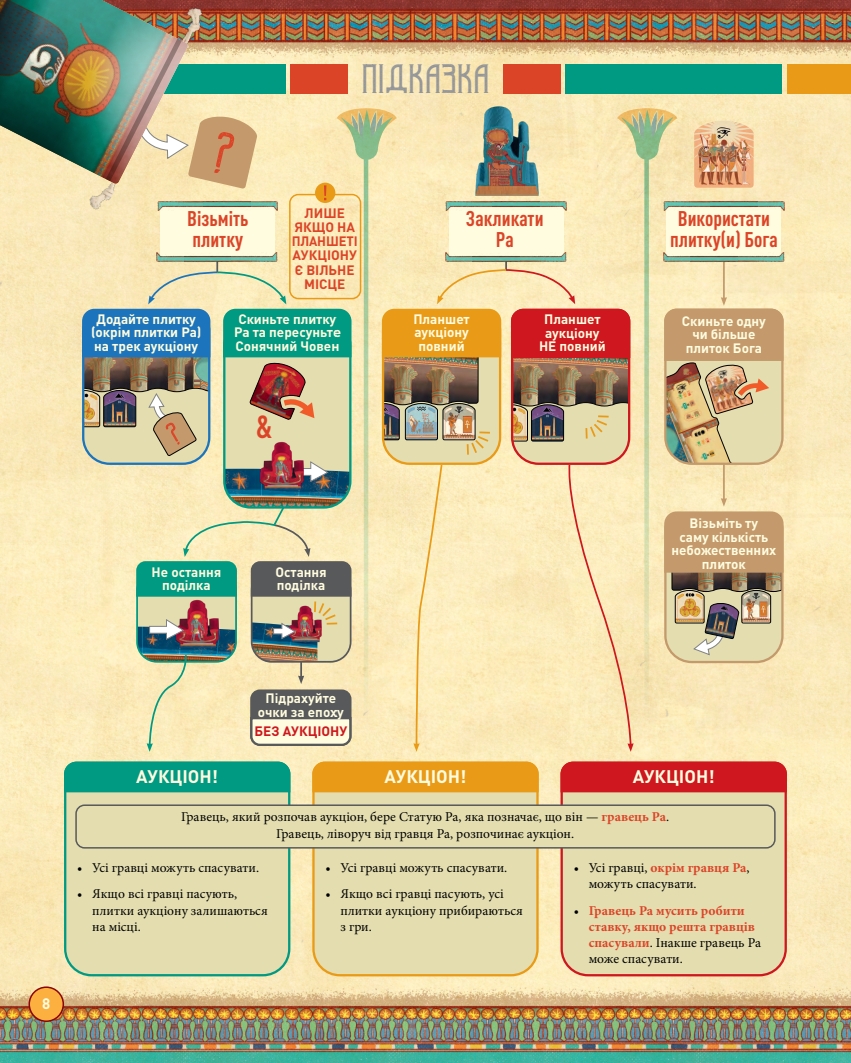
<style>
.page{position:relative;width:851px;height:1063px;background:#fff}
.page>*{position:absolute;margin:0;border:0;box-sizing:border-box;transform-origin:0 0}
.t1{font:45px "Sunblast Tall Rough UA";color:#939598}
.t2{font:700 condensed 31.5px "DIN Pro";color:#dc4428}
.t3{font:700 condensed 21px/21px "DIN Pro";color:#dc4428;text-align:center}
.t4{font:700 18px "DIN Pro";color:#fffcdf}
.t5{font:700 15px "DIN Pro";color:#fffcdf}
.t6{font:13.5px/16.2px "Minion Pro";color:#000}
.t7{font:700 13.5px/13.5px "DIN Pro";color:#fffcdf;text-align:center}
.t8{font:700 13.5px/16.2px "Minion Pro";color:#dc4428}
.t9{font:700 13.5px/14.2px "DIN Pro";color:#dc4428;text-align:center}
.t10{font:700 13.5px "DIN Pro";color:#ce171e}
.s1{font-weight:700;color:#dc4428}
.s2{font-weight:400;color:#000}
</style>
<div class="page">
<img style="left:0;top:0;width:850px;height:1063px">
<div style="left:29px;top:987px;width:34px;height:34px;background:#fbb040;border-radius:50%"></div>
<div style="left:28px;top:986px;width:36px;height:36px;border:2px solid #8d0405;border-radius:50%"></div>
<div style="left:63px;top:794px;width:228px;height:184px;background:#e3ddaf"></div>
<svg style="left:63px;top:760px;width:228px;height:34px;background:#18a087"></svg>
<div style="left:311px;top:794px;width:228px;height:184px;background:#e3ddaf"></div>
<svg style="left:311px;top:760px;width:228px;height:34px;background:#e9a228"></svg>
<div style="left:559px;top:794px;width:228px;height:184px;background:#e3ddaf"></div>
<svg style="left:559px;top:760px;width:228px;height:34px;background:#d12c2d"></svg>
<div style="left:787px;top:64px;width:63px;height:30px;background:#e99b18"></div>
<div style="left:76px;top:805px;width:698px;height:43px;background:#e3ddaf;border-radius:9px"></div>
<div style="left:75px;top:804px;width:700px;height:45px;border:2px solid #58595b;border-radius:9px"></div>
<img style="left:784px;top:198px;width:4px;height:12px">
<img style="left:784px;top:252px;width:4px;height:13px">
<img style="left:0;top:0;width:784px;height:752px">
<h1 class="t1" style="left:361px;top:59px;width:130px">ПІДКАЗКА</h1>
<p class="t9" style="left:291px;top:204px;width:68px">ЛИШЕ<br>ЯКЩО НА<br>ПЛАНШЕТІ<br>АУКЦІОНУ<br>Є ВІЛЬНЕ<br>МІСЦЕ</p>
<h3 class="t3" style="left:187px;top:206px;width:63px;text-align:left">Візьміть плитку</h3>
<h3 class="t3" style="left:466px;top:206px;width:79px">Закликати<br>Рa</h3>
<h3 class="t3" style="left:670px;top:206px;width:109px">Використати плитку(и) Бога</h3>
<p class="t7" style="left:91px;top:311px;width:112px">Додайте плитку (окрім плитки Ра) на трек аукціону</p>
<p class="t7" style="left:234px;top:311px;width:108px">Скиньте плитку<br>Ра та пересуньте<br>Сонячний Човен</p>
<h2 class="t2" style="left:256px;top:403px;width:17px">&amp;</h2>
<p class="t7" style="left:152px;top:564px;width:71px">Не остання поділка</p>
<p class="t7" style="left:275px;top:564px;width:53px;text-align:left">Остання поділка</p>
<p class="t7" style="left:413px;top:311px;width:58px">Планшет аукціону повний</p>
<p class="t7" style="left:539px;top:311px;width:68px">Планшет аукціону<br>НЕ повний</p>
<p class="t7" style="left:681px;top:312px;width:85px">Скиньте одну чи більше плиток Бога</p>
<p class="t7" style="left:671px;top:515px;width:106px">Візьміть ту<br>саму кількість небожественних плиток</p>
<p class="t5" style="left:42px;top:991px;width:10px">8</p>
<p class="t7" style="left:258px;top:690px;width:87px">Підрахуйте очки за епоху</p>
<p class="t10" style="left:254px;top:720px;width:94px">БЕЗ АУКЦІОНУ</p>
<h3 class="t4" style="left:136px;top:761px;width:83px">АУКЦІОН!</h3>
<h3 class="t4" style="left:384px;top:761px;width:83px">АУКЦІОН!</h3>
<h3 class="t4" style="left:632px;top:761px;width:83px">АУКЦІОН!</h3>
<p class="t6" style="left:181px;top:809px;width:489px;text-align:center">Гравець, який розпочав аукціон, бере Статую Ра, яка позначає, що він — <span class="s1">гравець Ра</span>.<br>Гравець, ліворуч від гравця Ра, розпочинає аукціон.</p>
<p class="t6" style="left:77px;top:859px;width:183px">• Усі гравці можуть спасувати.</p>
<p class="t6" style="left:92px;top:886px;width:177px;text-indent:-15px">• Якщо всі гравці пасують, плитки аукціону залишаються на місці.</p>
<p class="t6" style="left:325px;top:859px;width:183px">• Усі гравці можуть спасувати.</p>
<p class="t6" style="left:340px;top:886px;width:184px;text-indent:-15px">• Якщо всі гравці пасують, усі плитки аукціону прибираються з гри.</p>
<p class="t6" style="left:588px;top:859px;width:162px;text-indent:-15px">• Усі гравці, <span class="s1">окрім гравця Ра</span>, можуть спасувати.</p>
<p class="t8" style="left:588px;top:902px;width:174px;text-indent:-15px"><span class="s2">•</span> Гравець Ра мусить робити ставку, якщо решта гравців спасували<span class="s2">. Інакше гравець Ра може спасувати.</span></p>
</div>
